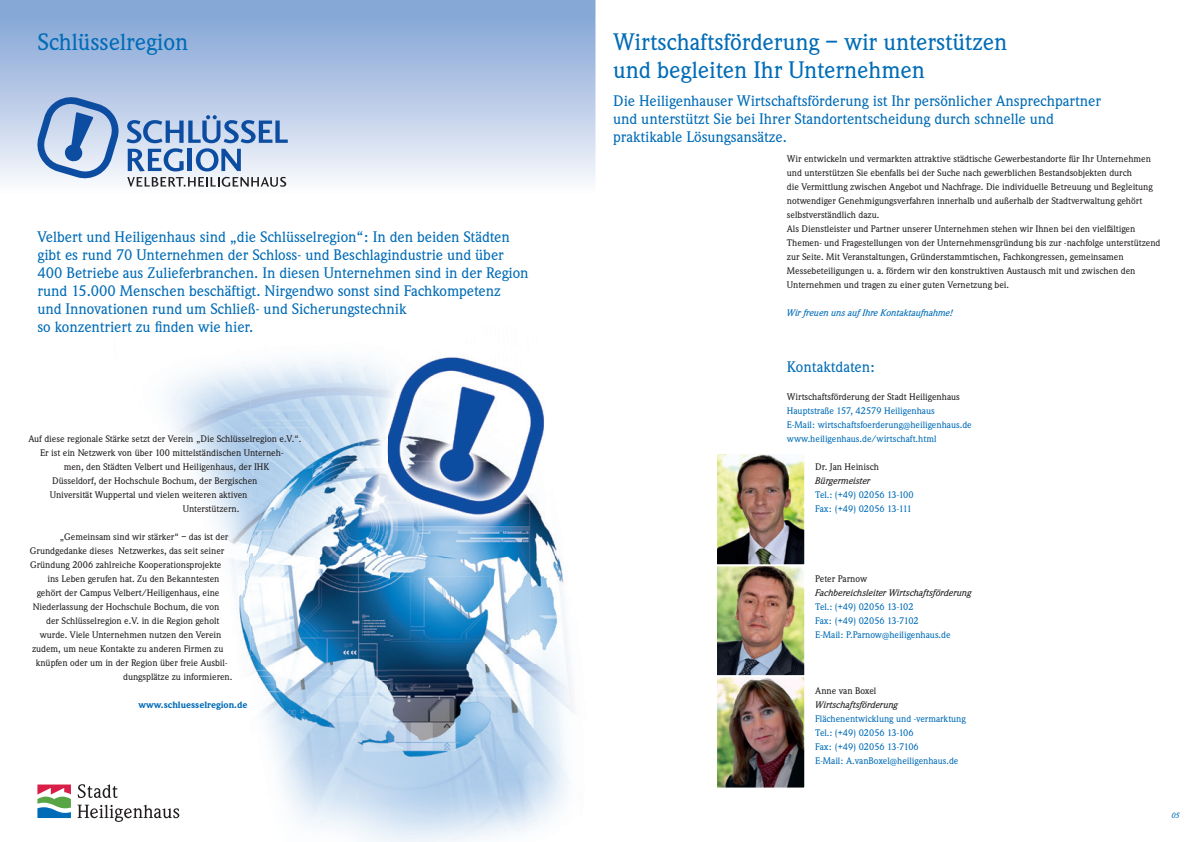
<style>
.page{position:relative;width:1191px;height:842px;background:#fff}
.page>*{position:absolute;margin:0;border:0;box-sizing:border-box;transform-origin:0 0}
.t1{font:500 25px/28px "Weidemann EF";color:#006cb7}
.t2{font:500 16px/18px "Weidemann EF";color:#006cb7}
.t3{font:500 10px/14px "Weidemann EF";color:#231f20}
.t4{font:500 10px/14px "Weidemann EF";color:#006cb7}
.t5{font:italic 500 10px "Weidemann EF";color:#231f20}
.t6{font:italic 500 10px "Weidemann EF";color:#006cb7}
.t7{font:900 10px "Weidemann EF";color:#006cb7}
.t8{font:italic 500 8px "Weidemann EF";color:#006cb7}
</style>
<div class="page">
<svg style="left:0;top:0;width:595px;height:805px"></svg>
<img style="left:114px;top:310px;width:481px;height:532px">
<svg style="left:78px;top:784px;width:40px;height:14px"></svg>
<svg style="left:37px;top:784px;width:34px;height:34px"></svg>
<svg style="left:77px;top:805px;width:102px;height:17px"></svg>
<svg style="left:37px;top:97px;width:81px;height:82px;background:#91add5"></svg>
<svg style="left:126px;top:115px;width:162px;height:56px;background:#9bb4d9"></svg>
<svg style="left:127px;top:177px;width:159px;height:10px"></svg>
<img style="left:718px;top:455px;width:85px;height:331px">
<div style="left:715px;top:563px;width:91px;height:114px;border:2px solid #fff"></div>
<div style="left:715px;top:452px;width:91px;height:114px;border:2px solid #fff"></div>
<div style="left:715px;top:675px;width:91px;height:114px;border:2px solid #fff"></div>
<h1 class="t1" style="left:37px;top:28px;width:152px">Schlüsselregion</h1>
<p class="t2" style="left:37px;top:227px;width:493px">Velbert und Heiligenhaus sind „die Schlüsselregion“: In den beiden Städten gibt es rund 70 Unternehmen der Schloss- und Beschlagindustrie und über 400 Betriebe aus Zuliefer branchen. In diesen Unternehmen sind in der Region rund 15.000 Menschen beschäftigt. Nirgendwo sonst sind Fachkom petenz und Innovationen rund um Schließ- und Sicherungstechnik<br>so konzentriert zu finden wie hier.</p>
<p class="t3" style="left:28px;top:432px;width:274px">Auf diese regionale Stärke setzt der Verein „Die Schlüsselregion e.V.“.</p>
<p class="t3" style="left:40px;top:446px;width:245px">Er ist ein Netzwerk von über 100 mittelständischen Unterneh-</p>
<p class="t3" style="left:64px;top:460px;width:207px">men, den Städten Velbert und Heiligenhaus, der IHK</p>
<p class="t3" style="left:52px;top:474px;width:207px">Düsseldorf, der Hochschule Bochum, der Bergischen</p>
<p class="t3" style="left:50px;top:488px;width:199px">Universität Wuppertal und vielen weiteren aktiven</p>
<p class="t3" style="left:183px;top:502px;width:58px">Unterstützern.</p>
<p class="t3" style="left:60px;top:530px;width:170px">„Gemeinsam sind wir stärker“ – das ist der</p>
<p class="t3" style="left:30px;top:544px;width:196px">Grundgedanke dieses Netzwerkes, das seit seiner</p>
<p class="t3" style="left:30px;top:558px;width:193px">Gründung 2006 zahlreiche Kooperationsprojekte</p>
<p class="t3" style="left:47px;top:572px;width:173px">ins Leben gerufen hat. Zu den Bekanntesten</p>
<p class="t3" style="left:37px;top:586px;width:184px">gehört der Campus Velbert/Heiligenhaus, eine</p>
<p class="t3" style="left:33px;top:600px;width:188px">Niederlassung der Hochschule Bochum, die von</p>
<p class="t3" style="left:46px;top:614px;width:175px">der Schlüsselregion e.V. in die Region geholt</p>
<p class="t3" style="left:40px;top:628px;width:183px">wurde. Viele Unternehmen nutzen den Verein</p>
<p class="t3" style="left:32px;top:642px;width:193px">zudem, um neue Kontakte zu anderen Firmen zu</p>
<p class="t3" style="left:36px;top:656px;width:193px">knüpfen oder um in der Region über freie Ausbil-</p>
<p class="t3" style="left:123px;top:670px;width:111px">dungsplätze zu informieren.</p>
<p class="t7" style="left:138px;top:699px;width:110px">www.schluesselregion.de</p>
<h1 class="t1" style="left:613px;top:28px;width:395px">Wirtschaftsförderung – wir unterstützen und begleiten Ihr Unternehmen</h1>
<h2 class="t2" style="left:613px;top:92px;width:489px">Die Heiligenhauser Wirtschaftsförderung ist Ihr persönlicher Ansprechpartner und unterstützt Sie bei Ihrer Standortentscheidung durch schnelle und praktikable Lösungsansätze.</h2>
<p class="t3" style="left:787px;top:152px;width:375px">Wir entwickeln und vermarkten attraktive städtische Gewerbestandorte für Ihr Unternehmen und unterstützen Sie ebenfalls bei der Suche nach gewerblichen Bestandsobjekten durch<br>die Vermittlung zwischen Angebot und Nachfrage. Die individuelle Betreuung und Begleitung notwendiger Genehmigungsverfahren innerhalb und außerhalb der Stadtverwaltung gehört selbstverständlich dazu.<br>Als Dienstleister und Partner unserer Unternehmen stehen wir Ihnen bei den vielfältigen Themen- und Fragestellungen von der Unternehmensgründung bis zur -nachfolge unterstützend zur Seite. Mit Veranstaltungen, Gründerstammtischen, Fachkongressen, gemeinsamen Messebeteiligungen u. a. fördern wir den konstruktiven Austausch mit und zwischen den Unternehmen und tragen zu einer guten Vernetzung bei.</p>
<p class="t6" style="left:787px;top:307px;width:167px">Wir freuen uns auf Ihre Kontaktaufnahme!</p>
<h2 class="t2" style="left:787px;top:358px;width:90px">Kontaktdaten:</h2>
<p class="t3" style="left:787px;top:390px;width:174px">Wirtschaftsförderung der Stadt Heiligenhaus</p>
<p class="t4" style="left:787px;top:404px;width:186px">Hauptstraße 157, 42579 Heiligenhaus<br>E-Mail: wirtschaftsfoerderung@heiligenhaus.de www.heiligenhaus.de/wirtschaft.html</p>
<p class="t3" style="left:815px;top:460px;width:65px">Dr. Jan Heinisch</p>
<p class="t5" style="left:815px;top:475px;width:56px">Bürgermeister</p>
<p class="t4" style="left:815px;top:488px;width:100px">Tel.: (+49) 02056 13-100<br>Fax: (+49) 02056 13-111</p>
<p class="t3" style="left:815px;top:572px;width:53px">Peter Parnow</p>
<p class="t5" style="left:815px;top:587px;width:158px">Fachbereichsleiter Wirtschaftsförderung</p>
<p class="t4" style="left:815px;top:600px;width:137px">Tel.: (+49) 02056 13-102<br>Fax: (+49) 02056 13-7102<br>E-Mail: P.Parnow@heiligenhaus.de</p>
<p class="t3" style="left:815px;top:684px;width:63px">Anne van Boxel</p>
<p class="t5" style="left:815px;top:699px;width:84px">Wirtschaftsförderung</p>
<p class="t4" style="left:815px;top:712px;width:152px">Flächenentwicklung und -vermarktung<br>Tel.: (+49) 02056 13-106<br>Fax: (+49) 02056 13-7106<br>E-Mail: A.vanBoxel@heiligenhaus.de</p>
<p class="t8" style="left:1171px;top:811px;width:10px">05</p>
</div>
